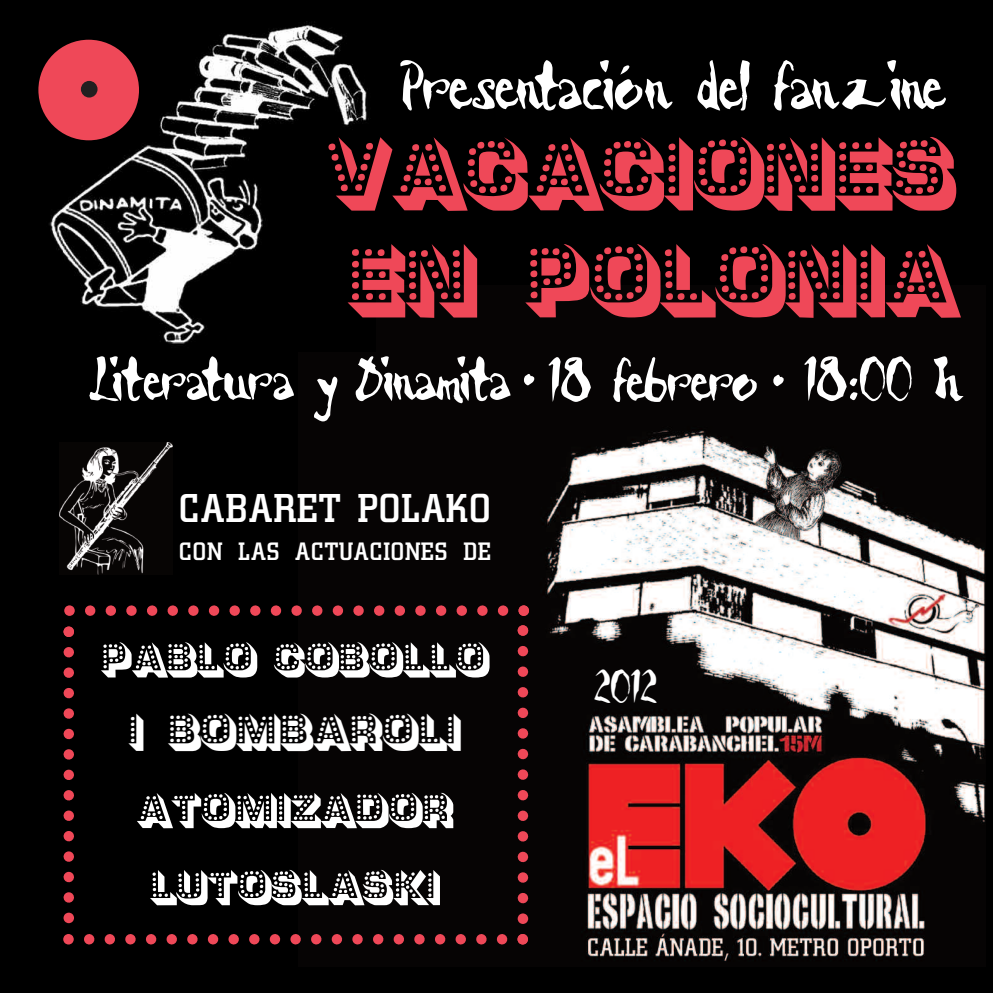
<style>
.page{position:relative;width:993px;height:993px;background:#fff}
.page>*{position:absolute;margin:0;border:0;box-sizing:border-box;transform-origin:0 0}
.t1{font:96.25px/106.8px "Tonight";color:#ef4858}
.t2{font:63px "Scrawn AOE";letter-spacing:-.045em;color:#fff}
.t3{font:57.75px/77px "Tonight";color:#fff}
.t4{font:56px "Scrawn AOE";letter-spacing:-.05em;color:#fff}
.t5{font:49px "Tonight";color:#fff}
.t6{font:500 42px "City D";letter-spacing:.005em;color:#fff}
.t7{font:42px "Scrawn AOE";color:#fff}
.t8{font:500 26.25px "City D";letter-spacing:.01em;color:#fff}
</style>
<div class="page">
<div style="left:0;top:0;width:992px;height:992px;background:#000"></div>
<img style="left:298px;top:430px;width:686px;height:532px">
<img style="left:45px;top:21px;width:324px;height:323px">
<svg style="left:63px;top:626px;width:11px;height:296px"></svg>
<svg style="left:517px;top:625px;width:11px;height:282px"></svg>
<svg style="left:517px;top:913px;width:11px;height:10px"></svg>
<svg style="left:64px;top:605px;width:465px;height:10px"></svg>
<svg style="left:63px;top:933px;width:465px;height:11px"></svg>
<img style="left:59px;top:442px;width:113px;height:132px">
<div style="left:38px;top:40px;width:101px;height:100px;background:#ef4858;border-radius:50%"></div>
<div style="left:81px;top:81px;width:16px;height:16px;background:#231f20;border-radius:50%"></div>
<p class="t2" style="left:400px;top:52px;width:548px">Presentación del fanzine</p>
<h1 class="t1" style="left:323px;top:126px;width:635px">VACACIONES<br>EN POLONIA</h1>
<p class="t4" style="left:89px;top:349px;width:876px">Literatura y Dinamita · 18 febrero · 18:00 h</p>
<p class="t6" style="left:179px;top:483px;width:313px">CABARET POLAKO</p>
<p class="t8" style="left:179px;top:535px;width:313px">CON LAS ACTUACIONES DE</p>
<p class="t3" style="left:101px;top:620px;width:389px">pablo cobollo</p>
<p class="t5" style="left:129px;top:713px;width:333px">I BOMBAROLI</p>
<p class="t3" style="left:136px;top:770px;width:318px">atomizador lutoslaski</p>
<p class="t7" style="left:594px;top:663px;width:65px">2012</p>
</div>
